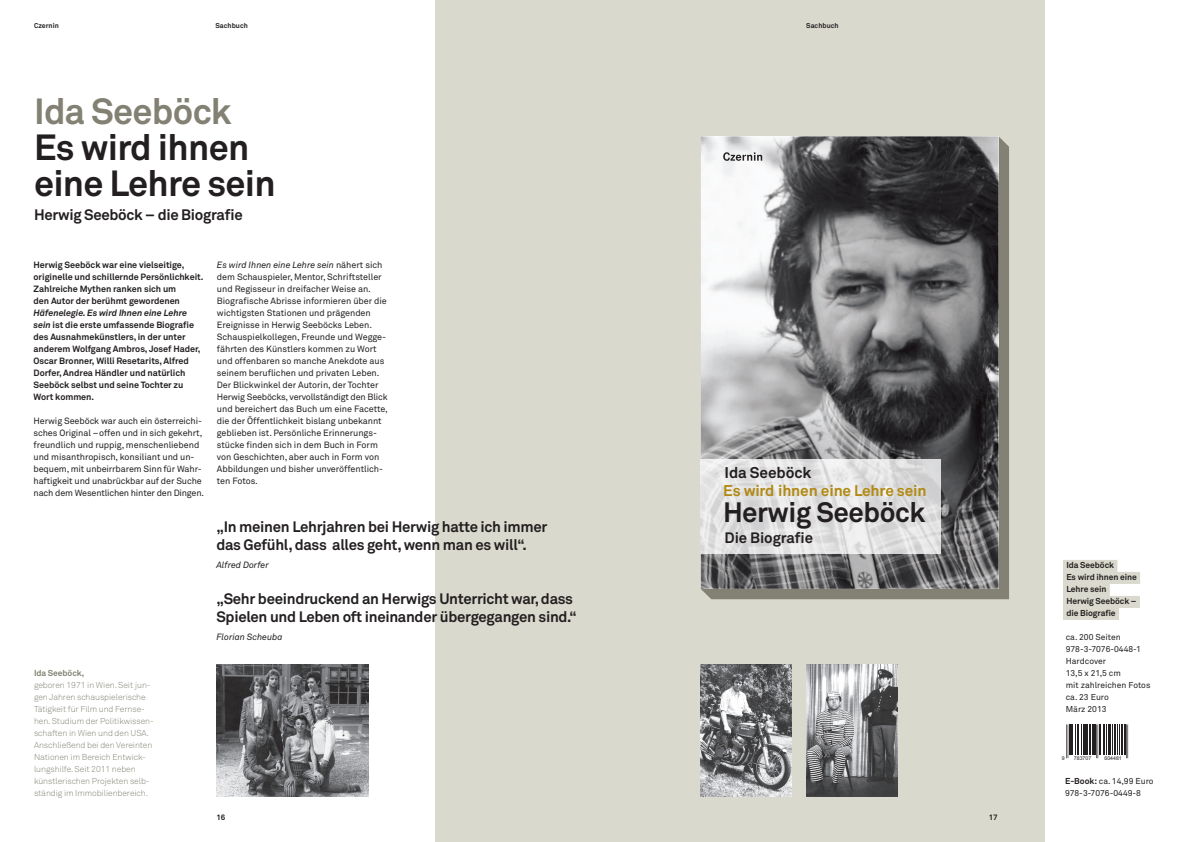
<style>
.page{position:relative;width:1191px;height:842px;background:#fff}
.page>*{position:absolute;margin:0;border:0;box-sizing:border-box;transform-origin:0 0}
.t1{font:700 36px/36px "Akkurat";letter-spacing:-.02em;color:#231f20}
.t2{font:700 36px "Akkurat";letter-spacing:-.02em;color:#828173}
.t3{font:700 27.7px "Akkurat";letter-spacing:-.015em;color:#231f20}
.t4{font:700 15.4px "Akkurat";letter-spacing:-.01em;color:#b18912}
.t5{font:700 15.4px "Akkurat";letter-spacing:-.005em;color:#231f20}
.t6{font:700 15px/18px "Akkurat";letter-spacing:-.02em;color:#231f20}
.t7{font:9px/12px "Akkurat";letter-spacing:-.005em;color:#231f20}
.t8{font:700 9px/12px "Akkurat";letter-spacing:-.005em;color:#231f20}
.t9{font:italic 9px "Akkurat";letter-spacing:-.005em;color:#231f20}
.t10{font:300 8.5px/12px "Akkurat";letter-spacing:-.01em;color:#828173}
.t11{font:8.5px/12px "Akkurat";color:#231f20}
.t12{font:700 8.5px/12px "Akkurat";letter-spacing:-.01em;color:#231f20}
.t13{font:700 8.5px "Akkurat";letter-spacing:-.01em;color:#828173}
.t14{font:700 7.8px "Akkurat";color:#231f20}
.t15{font:700 7px "Akkurat";color:#231f20}
.t16{font:5.2px "Arial";color:#231f20}
.s1{font-style:italic}
.s2{font-weight:700}
</style>
<div class="page">
<div style="left:435px;top:0;width:610px;height:842px;background:#dad9ce"></div>
<svg style="left:701px;top:136px;width:308px;height:463px;background:#848375"></svg>
<img style="left:701px;top:136px;width:207px;height:173px">
<img style="left:908px;top:136px;width:90px;height:377px">
<img style="left:963px;top:302px;width:35px;height:287px">
<img style="left:701px;top:309px;width:223px;height:150px">
<img style="left:701px;top:449px;width:82px;height:10px">
<img style="left:932px;top:513px;width:40px;height:76px">
<img style="left:701px;top:554px;width:231px;height:35px">
<img style="left:701px;top:459px;width:239px;height:95px">
<svg style="left:723px;top:152px;width:39px;height:9px"></svg>
<div style="left:1063px;top:560px;width:54px;height:12px;background:#dad9ce"></div>
<div style="left:1063px;top:572px;width:77px;height:12px;background:#dad9ce"></div>
<div style="left:1063px;top:584px;width:46px;height:12px;background:#dad9ce"></div>
<div style="left:1063px;top:596px;width:76px;height:12px;background:#dad9ce"></div>
<div style="left:1063px;top:608px;width:56px;height:12px;background:#dad9ce"></div>
<img style="left:701px;top:664px;width:90px;height:132px">
<img style="left:806px;top:664px;width:91px;height:132px">
<img style="left:216px;top:664px;width:152px;height:132px">
<svg style="left:1066px;top:724px;width:63px;height:35px"></svg>
<hr style="left:1074px;top:756px;width:17px;height:4px;background:#fff">
<hr style="left:1104px;top:756px;width:16px;height:4px;background:#fff">
<p class="t15" style="left:34px;top:21px;width:26px">Czernin</p>
<p class="t15" style="left:215px;top:21px;width:34px">Sachbuch</p>
<p class="t15" style="left:806px;top:21px;width:34px">Sachbuch</p>
<h1 class="t2" style="left:34px;top:89px;width:199px">Ida Seeböck</h1>
<h1 class="t1" style="left:34px;top:130px;width:243px">Es wird ihnen eine Lehre sein</h1>
<h3 class="t6" style="left:34px;top:206px;width:210px">Herwig Seeböck – die Biografie</h3>
<p class="t8" style="left:34px;top:259px;width:171px">Herwig Seeböck war eine vielseitige, originelle und schillernde Persönlichkeit.<br>Zahlreiche Mythen ranken sich um<br>den Autor der berühmt gewordenen</p>
<p class="t8" style="left:34px;top:307px;width:168px"><span class="s1">Häfenelegie. Es wird Ihnen eine Lehre sein</span> ist die erste umfassende Biografie des Ausnahmekünstlers, in der unter anderem Wolfgang Ambros, Josef Hader, Oscar Bronner, Willi Resetarits, Alfred Dorfer, Andrea Händler und natürlich Seeböck selbst und seine Tochter zu Wort kommen.</p>
<p class="t7" style="left:34px;top:415px;width:172px">Herwig Seeböck war auch ein österreichi&shy;sches Original –offen und in sich gekehrt, freundlich und ruppig, menschenliebend und misanthropisch, konsiliant und un&shy;bequem, mit unbeirrbarem Sinn für Wahr&shy;haftigkeit und unabrückbar auf der Suche nach dem Wesentlichen hinter den Dingen.</p>
<p class="t13" style="left:34px;top:668px;width:52px">Ida Seeböck,</p>
<p class="t10" style="left:34px;top:680px;width:121px">geboren 1971 in Wien. Seit jun&shy;gen Jahren schauspielerische<br>Tätigkeit für Film und Fernse&shy;hen. Studium der Politikwissen&shy;schaften in Wien und den USA.<br>Anschließend bei den Vereinten<br>Nationen im Bereich Entwick&shy;lungshilfe. Seit 2011 neben künstlerischen Projekten selb&shy;ständig im Immobilienbereich.</p>
<p class="t7" style="left:217px;top:259px;width:172px"><span class="s1">Es wird Ihnen eine Lehre sein</span> nähert sich dem Schauspieler, Mentor, Schriftsteller und Regisseur in dreifacher Weise an.<br>Biografische Abrisse informieren über die wichtigsten Stationen und prägenden Ereignisse in Herwig Seeböcks Leben.<br>Schauspielkollegen, Freunde und Wegge&shy;fährten des Künstlers kommen zu Wort und offenbaren so manche Anekdote aus seinem beruflichen und privaten Leben.<br>Der Blickwinkel der Autorin, der Tochter Herwig Seeböcks, vervollständigt den Blick und bereichert das Buch um eine Facette, die der Öffentlichkeit bislang unbekannt geblieben ist. Persönliche Erinnerungs&shy;stücke finden sich in dem Buch in Form von Geschichten, aber auch in Form von Abbildungen und bisher unveröffentlich&shy;ten Fotos.</p>
<h3 class="t6" style="left:216px;top:518px;width:333px">„In meinen Lehrjahren bei Herwig hatte ich immer das Gefühl, dass alles geht, wenn man es will“.</h3>
<p class="t9" style="left:216px;top:560px;width:54px">Alfred Dorfer</p>
<h3 class="t6" style="left:216px;top:590px;width:362px">„Sehr beeindruckend an Herwigs Unterricht war, dass<br>Spielen und Leben oft ineinander übergegangen sind.“</h3>
<p class="t9" style="left:216px;top:632px;width:68px">Florian Scheuba</p>
<h3 class="t5" style="left:724px;top:463px;width:88px">Ida Seeböck</h3>
<h3 class="t4" style="left:723px;top:481px;width:205px">Es wird ihnen eine Lehre sein</h3>
<h2 class="t3" style="left:723px;top:495px;width:204px">Herwig Seeböck</h2>
<h3 class="t6" style="left:724px;top:529px;width:90px">Die Biografie</h3>
<p class="t14" style="left:216px;top:813px;width:10px">16</p>
<p class="t14" style="left:988px;top:813px;width:10px">17</p>
<p class="t12" style="left:1066px;top:559px;width:72px">Ida Seeböck<br>Es wird ihnen eine<br>Lehre sein<br>Herwig Seeböck – die Biografie</p>
<p class="t11" style="left:1065px;top:632px;width:86px">ca. 200 Seiten<br>978-3-7076-0448-1<br>Hardcover<br>13,5 x 21,5 cm<br>mit zahlreichen Fotos ca. 23 Euro<br>März 2013</p>
<p class="t16" style="left:1061px;top:755px;width:4px">9</p>
<p class="t16" style="left:1074px;top:755px;width:19px">783707</p>
<p class="t16" style="left:1104px;top:755px;width:19px">604481</p>
<p class="t11" style="left:1065px;top:776px;width:90px"><span class="s2">E-Book:</span> ca. 14,99 Euro<br>978-3-7076-0449-8</p>
</div>
